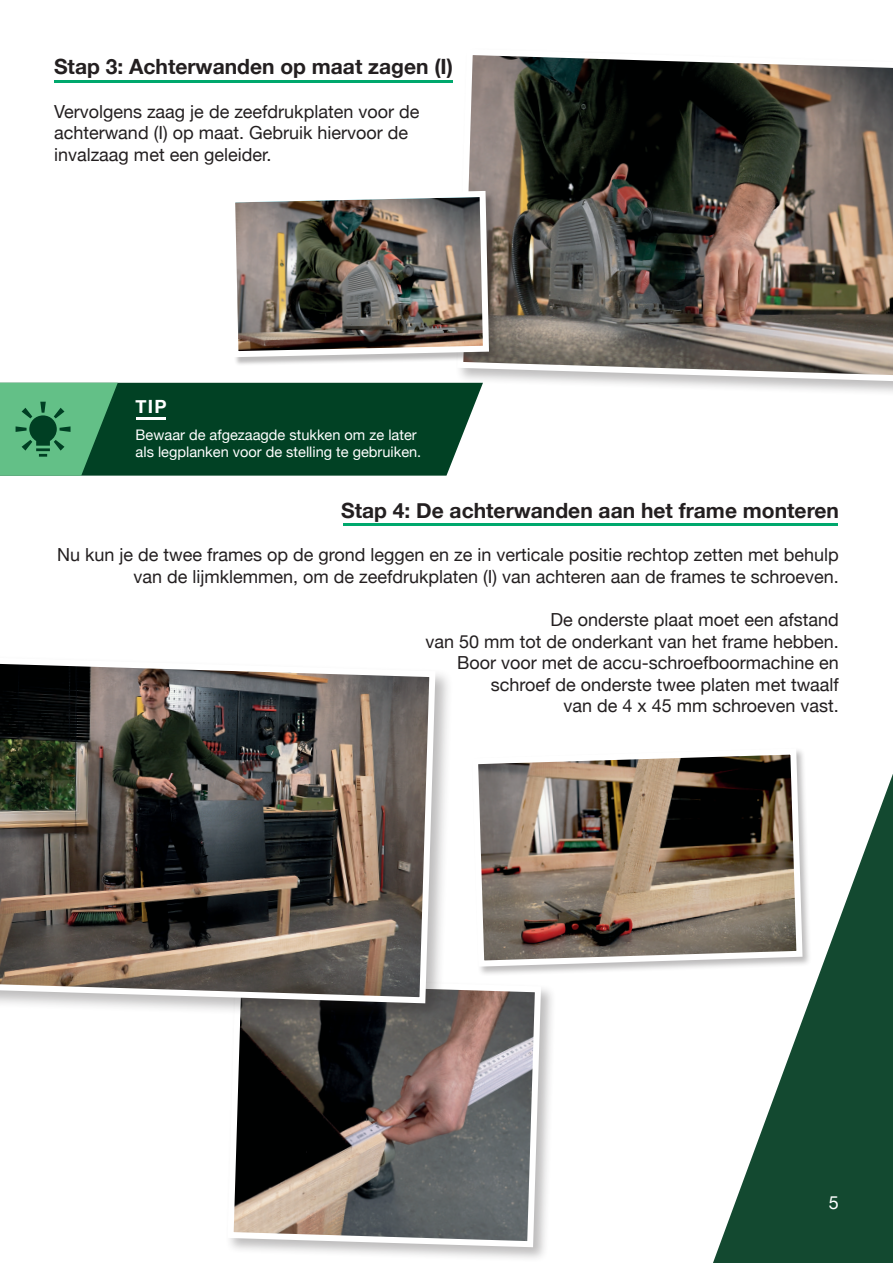
<style>
.page{position:relative;width:893px;height:1263px;background:#fff}
.page>*{position:absolute;margin:0;border:0;box-sizing:border-box;transform-origin:0 0}
.t1{font:700 21px "Helvetica Neue";color:#231f20}
.t2{font:700 18.15px "Helvetica Neue";color:#fff}
.t3{font:18px/21.6px "Helvetica Neue";color:#231f20;text-align:right}
.t4{font:18px "Helvetica Neue";color:#fff}
.t5{font:14.55px/17.5px "Helvetica Neue";color:#fff}
</style>
<div class="page">
<svg style="left:713px;top:774px;width:180px;height:489px;fill:#134930"></svg>
<div style="left:455px;top:46px;width:438px;height:351px;background:#231f20;opacity:.3"></div>
<img style="left:454px;top:46px;width:439px;height:339px">
<div style="left:225px;top:974px;width:332px;height:288px;background:#231f20;opacity:.3"></div>
<svg style="left:225px;top:974px;width:319px;height:276px;background:#756f6d"></svg>
<div style="left:231px;top:193px;width:267px;height:174px;background:#231f20;opacity:.3"></div>
<img style="left:231px;top:188px;width:261px;height:172px">
<div style="left:0;top:654px;width:454px;height:367px;background:#231f20;opacity:.3"></div>
<img style="left:0;top:654px;width:438px;height:352px">
<div style="left:471px;top:747px;width:341px;height:229px;background:#231f20;opacity:.3"></div>
<img style="left:471px;top:747px;width:335px;height:223px">
<hr style="left:54px;top:80px;width:398px;height:2px;background:#00a86d">
<hr style="left:343px;top:523px;width:495px;height:3px;background:#00a86d">
<svg style="left:0;top:383px;width:483px;height:93px;background:#1d603f"></svg>
<hr style="left:136px;top:417px;width:30px;height:3px;background:#fff">
<p class="t1" style="left:54px;top:51px;width:401px">Stap 3: Achterwanden op maat zagen (I)</p>
<p class="t3" style="left:54px;top:102px;width:367px;text-align:left">Vervolgens zaag je de zeefdrukplaten voor de achterwand (I) op maat. Gebruik hiervoor de invalzaag met een geleider.</p>
<p class="t2" style="left:136px;top:392px;width:32px">TIP</p>
<p class="t5" style="left:136px;top:427px;width:287px">Bewaar de afgezaagde stukken om ze later als legplanken voor de stelling te gebruiken.</p>
<p class="t1" style="left:341px;top:494px;width:499px">Stap 4: De achterwanden aan het frame monteren</p>
<p class="t3" style="left:57px;top:545px;width:783px">Nu kun je de twee frames op de grond leggen en ze in verticale positie rechtop zetten met behulp van de lijmklemmen, om de zeefdrukplaten (I) van achteren aan de frames te schroeven.</p>
<p class="t3" style="left:425px;top:610px;width:415px">De onderste plaat moet een afstand<br>van 50 mm tot de onderkant van het frame hebben.<br>Boor voor met de accu-schroefboormachine en schroef de onderste twee platen met twaalf<br>van de 4 x 45 mm schroeven vast.</p>
<p class="t4" style="left:829px;top:1189px;width:12px">5</p>
</div>
